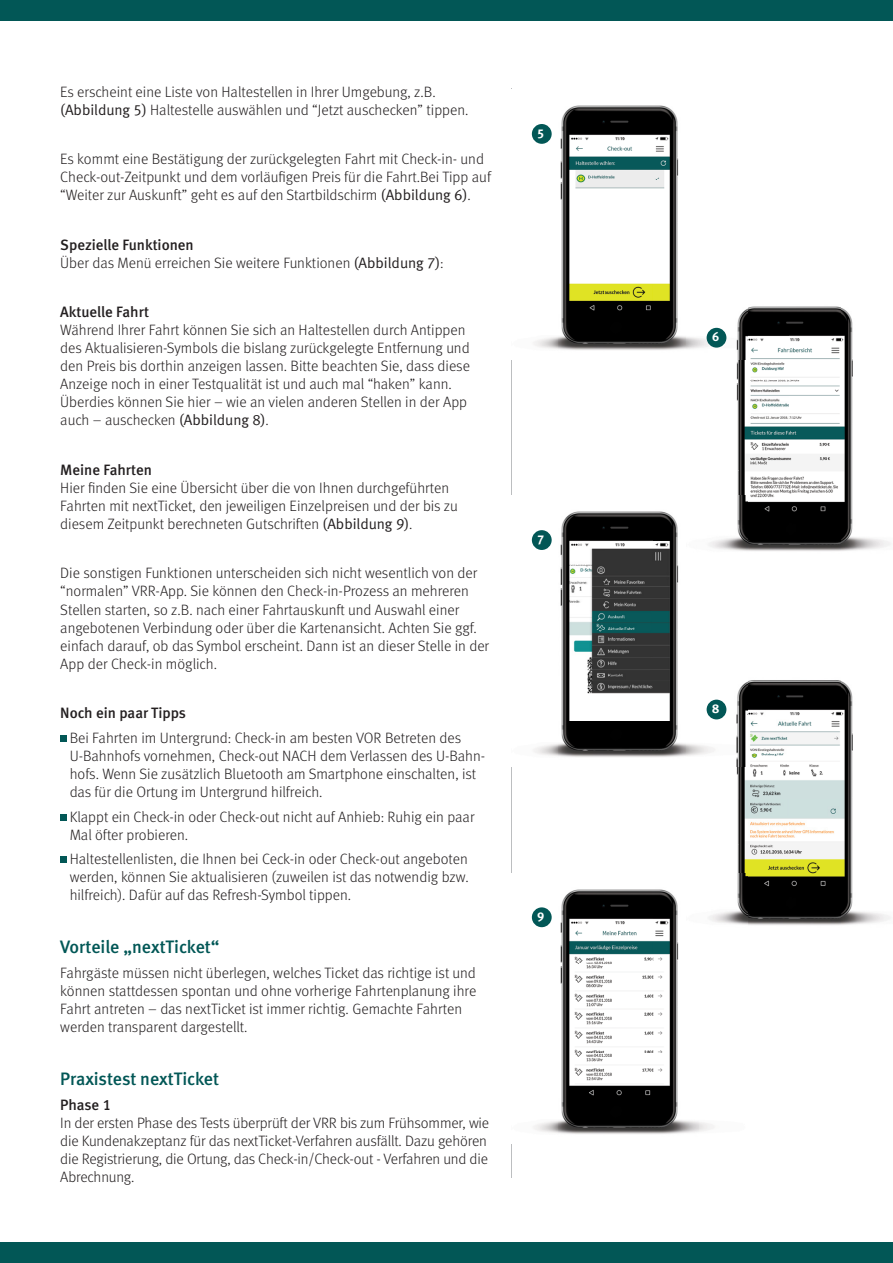
<style>
.page{position:relative;width:893px;height:1263px;background:#fff}
.page>*{position:absolute;margin:0;border:0;box-sizing:border-box;transform-origin:0 0}
.t1{font:18px "Meta Medium LF";letter-spacing:-.005em;color:#025756}
.t2{font:15px/18px "Meta Light LF";color:#231f20}
.t3{font:15px "Meta Medium LF";color:#231f20}
.t4{font:12.75px "Meta Bold LF";color:#fff}
.s1{font-family:"Meta Normal LF"}
</style>
<div class="page">
<div style="left:0;top:1242px;width:893px;height:21px;background:#025756"></div>
<hr style="left:511px;top:88px;width:1px;height:1090px;background:#bcbec0">
<div style="left:0;top:0;width:893px;height:21px;background:#025756"></div>
<svg style="left:60px;top:735px;width:6px;height:6px"></svg>
<svg style="left:60px;top:814px;width:6px;height:6px"></svg>
<svg style="left:60px;top:857px;width:6px;height:6px"></svg>
<img style="left:531px;top:105px;width:148px;height:165px">
<img style="left:561px;top:270px;width:117px;height:45px">
<img style="left:533px;top:315px;width:153px;height:35px">
<img style="left:747px;top:306px;width:106px;height:29px">
<img style="left:736px;top:360px;width:2px;height:136px">
<img style="left:738px;top:335px;width:115px;height:181px">
<img style="left:747px;top:516px;width:143px;height:35px">
<img style="left:686px;top:309px;width:61px;height:51px">
<div style="left:532px;top:124px;width:20px;height:20px;background:#025756;border-radius:50%"></div>
<div style="left:707px;top:328px;width:19px;height:20px;background:#025756;border-radius:50%"></div>
<img style="left:531px;top:511px;width:147px;height:30px">
<img style="left:532px;top:541px;width:147px;height:45px">
<img style="left:560px;top:586px;width:118px;height:45px">
<img style="left:561px;top:631px;width:117px;height:45px">
<img style="left:533px;top:676px;width:153px;height:81px">
<img style="left:709px;top:496px;width:38px;height:55px">
<img style="left:747px;top:680px;width:106px;height:74px">
<img style="left:736px;top:766px;width:2px;height:107px">
<img style="left:738px;top:754px;width:115px;height:135px">
<img style="left:747px;top:889px;width:143px;height:36px">
<img style="left:686px;top:682px;width:61px;height:84px">
<div style="left:532px;top:530px;width:20px;height:20px;background:#025756;border-radius:50%"></div>
<div style="left:707px;top:700px;width:19px;height:19px;background:#025756;border-radius:50%"></div>
<img style="left:531px;top:889px;width:147px;height:29px">
<img style="left:531px;top:918px;width:148px;height:45px">
<img style="left:533px;top:963px;width:181px;height:171px">
<img style="left:708px;top:873px;width:39px;height:52px">
<div style="left:532px;top:907px;width:20px;height:20px;background:#025756;border-radius:50%"></div>
<p class="t2" style="left:60px;top:83px;width:410px">Es erscheint eine Liste von Haltestellen in Ihrer Umgebung, z.B. <span class="s1">(Abbildung 5)</span> Haltestelle auswählen und “Jetzt auschecken” tippen.</p>
<p class="t2" style="left:60px;top:150px;width:432px">Es kommt eine Bestätigung der zurückgelegten Fahrt mit Check-in- und<br>Check-out-Zeitpunkt und dem vorläufigen Preis für die Fahrt.Bei Tipp auf “Weiter zur Auskunft” geht es auf den Startbildschirm <span class="s1">(Abbildung 6)</span>.</p>
<p class="t3" style="left:60px;top:236px;width:135px">Spezielle Funktionen</p>
<p class="t2" style="left:60px;top:254px;width:385px">Über das Menü erreichen Sie weitere Funktionen <span class="s1">(Abbildung 7)</span>:</p>
<p class="t3" style="left:60px;top:304px;width:90px">Aktuelle Fahrt</p>
<p class="t2" style="left:60px;top:321px;width:411px">Während Ihrer Fahrt können Sie sich an Haltestellen durch Antippen des Aktualisieren-Symbols die bislang zurückgelegte Entfernung und den Preis bis dorthin anzeigen lassen. Bitte beachten Sie, dass diese Anzeige noch in einer Testqualität ist und auch mal “haken” kann.<br>Überdies können Sie hier – wie an vielen anderen Stellen in der App auch – auschecken <span class="s1">(Abbildung 8)</span>.</p>
<p class="t3" style="left:60px;top:461px;width:93px">Meine Fahrten</p>
<p class="t2" style="left:60px;top:479px;width:399px">Hier finden Sie eine Übersicht über die von Ihnen durchgeführten<br>Fahrten mit nextTicket, den jeweiligen Einzelpreisen und der bis zu diesem Zeitpunkt berechneten Gutschriften <span class="s1">(Abbildung 9)</span>.</p>
<p class="t2" style="left:60px;top:564px;width:430px">Die sonstigen Funktionen unterscheiden sich nicht wesentlich von der “normalen” VRR-App. Sie können den Check-in-Prozess an mehreren Stellen starten, so z.B. nach einer Fahrtauskunft und Auswahl einer angebotenen Verbindung oder über die Kartenansicht. Achten Sie ggf. einfach darauf, ob das Symbol erscheint. Dann ist an dieser Stelle in der App der Check-in möglich.</p>
<p class="t3" style="left:60px;top:704px;width:127px">Noch ein paar Tipps</p>
<p class="t2" style="left:70px;top:728px;width:417px">Bei Fahrten im Untergrund: Check-in am besten VOR Betreten des U-Bahnhofs vornehmen, Check-out NACH dem Verlassen des U-Bahn&shy;hofs. Wenn Sie zusätzlich Bluetooth am Smartphone einschalten, ist das für die Ortung im Untergrund hilfreich.</p>
<p class="t2" style="left:70px;top:807px;width:406px">Klappt ein Check-in oder Check-out nicht auf Anhieb: Ruhig ein paar<br>Mal öfter probieren.</p>
<p class="t2" style="left:70px;top:850px;width:401px;text-align:justify">Haltestellenlisten, die Ihnen bei Ceck-in oder Check-out angeboten werden, können Sie aktualisieren (zuweilen ist das notwendig bzw. hilfreich). Dafür auf das Refresh-Symbol tippen.</p>
<p class="t1" style="left:60px;top:937px;width:161px">Vorteile „nextTicket“</p>
<p class="t2" style="left:60px;top:964px;width:417px">Fahrgäste müssen nicht überlegen, welches Ticket das richtige ist und können stattdessen spontan und ohne vorherige Fahrtenplanung ihre Fahrt antreten – das nextTicket ist immer richtig. Gemachte Fahrten werden transparent dargestellt.</p>
<p class="t1" style="left:60px;top:1068px;width:160px">Praxistest nextTicket</p>
<p class="t3" style="left:60px;top:1096px;width:52px">Phase 1</p>
<p class="t2" style="left:60px;top:1114px;width:430px">In der ersten Phase des Tests überprüft der VRR bis zum Frühsommer, wie die Kundenakzeptanz für das nextTicket-Verfahren ausfällt. Dazu gehören die Registrierung, die Ortung, das Check-in/Check-out - Verfahren und die Abrechnung.</p>
<p class="t4" style="left:537px;top:126px;width:9px">5</p>
<p class="t4" style="left:537px;top:532px;width:9px">7</p>
<p class="t4" style="left:537px;top:909px;width:9px">9</p>
<p class="t4" style="left:712px;top:329px;width:9px">6</p>
<p class="t4" style="left:712px;top:701px;width:9px">8</p>
</div>
